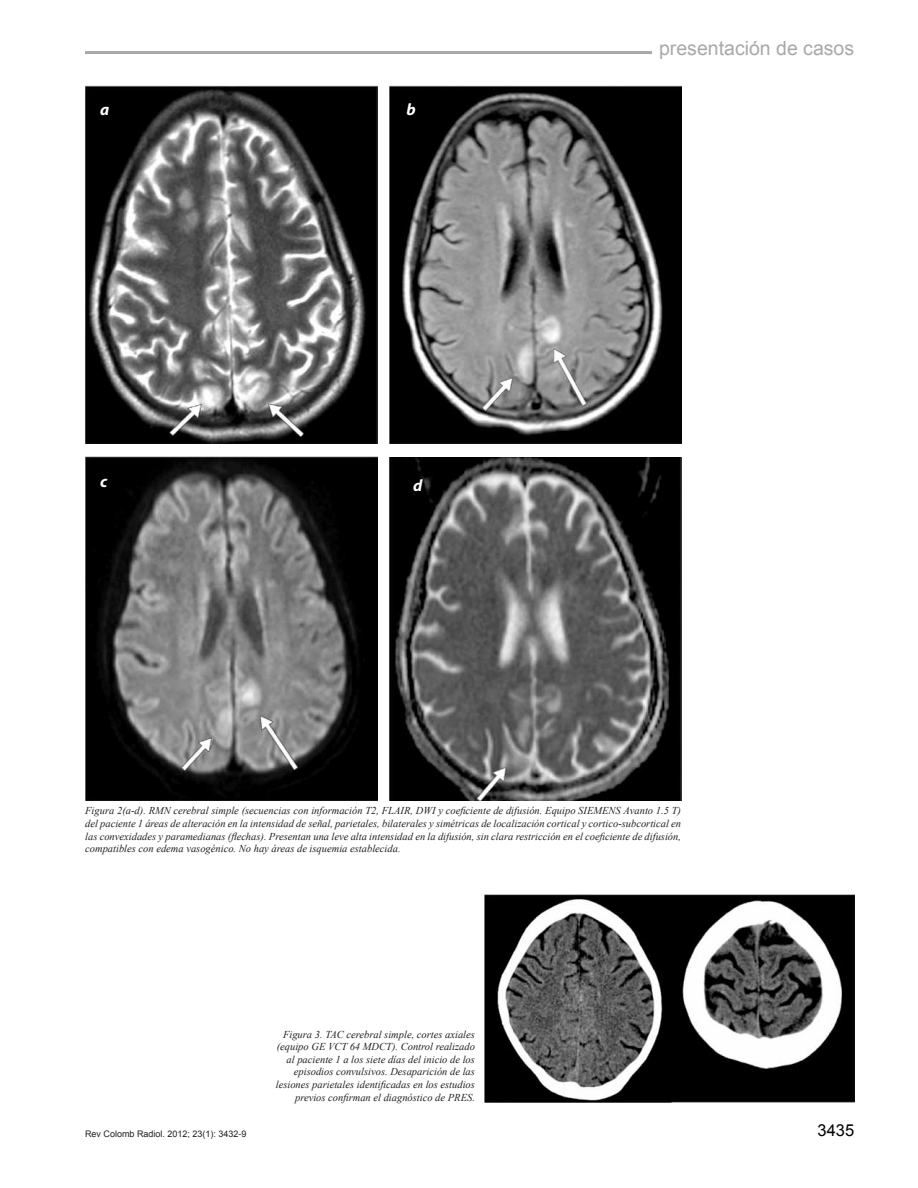
<style>
.page{position:relative;width:918px;height:1188px;background:#fff}
.page>*{position:absolute;margin:0;border:0;box-sizing:border-box;transform-origin:0 0}
.t1{font:19.5px "Arial";color:#a7a9ac}
.t2{font:16.5px "Arial";color:#000}
.t3{font:italic 700 16.5px "Myriad Pro";color:#fff}
.t4{font:italic 10.5px/12.6px "Times New Roman";color:#231f20;text-align:justify}
.t5{font:9px "Arial";color:#231f20}
</style>
<div class="page">
<hr style="left:85px;top:51px;width:567px;height:3px;background:#a7a9ac">
<img style="left:85px;top:85px;width:292px;height:358px">
<img style="left:389px;top:86px;width:292px;height:357px">
<img style="left:85px;top:456px;width:292px;height:345px">
<img style="left:389px;top:457px;width:292px;height:344px">
<img style="left:484px;top:895px;width:370px;height:208px">
<h2 class="t3" style="left:100px;top:99px;width:11px">a</h2>
<h2 class="t3" style="left:406px;top:99px;width:11px">b</h2>
<h2 class="t3" style="left:100px;top:471px;width:9px">c</h2>
<h2 class="t3" style="left:413px;top:475px;width:11px">d</h2>
<h1 class="t1" style="left:659px;top:36px;width:197px">presentación de casos</h1>
<p class="t4" style="left:85px;top:804px;width:597px">Figura 2(a-d). RMN cerebral simple (secuencias con información T2, FLAIR, DWI y coeficiente de difusión. Equipo SIEMENS Avanto 1.5 T) del paciente 1 áreas de alteración en la intensidad de señal, parietales, bilaterales y simétricas de localización cortical y cortico-subcortical en las convexidades y paramedianas (flechas). Presentan una leve alta intensidad en la difusión, sin clara restricción en el coeficiente de difusión, compatibles con edema vasogénico. No hay áreas de isquemia establecida.</p>
<p class="t5" style="left:85px;top:1128px;width:163px">Rev Colomb Radiol. 2012; 23(1): 3432-9</p>
<p class="t4" style="left:276px;top:1027px;width:201px;text-align:right">Figura 3. TAC cerebral simple, cortes axiales (equipo GE VCT 64 MDCT). Control realizado al paciente 1 a los siete días del inicio de los episodios convulsivos. Desaparición de las lesiones parietales identificadas en los estudios previos confirman el diagnóstico de PRES.</p>
<h2 class="t2" style="left:818px;top:1120px;width:38px">3435</h2>
</div>
